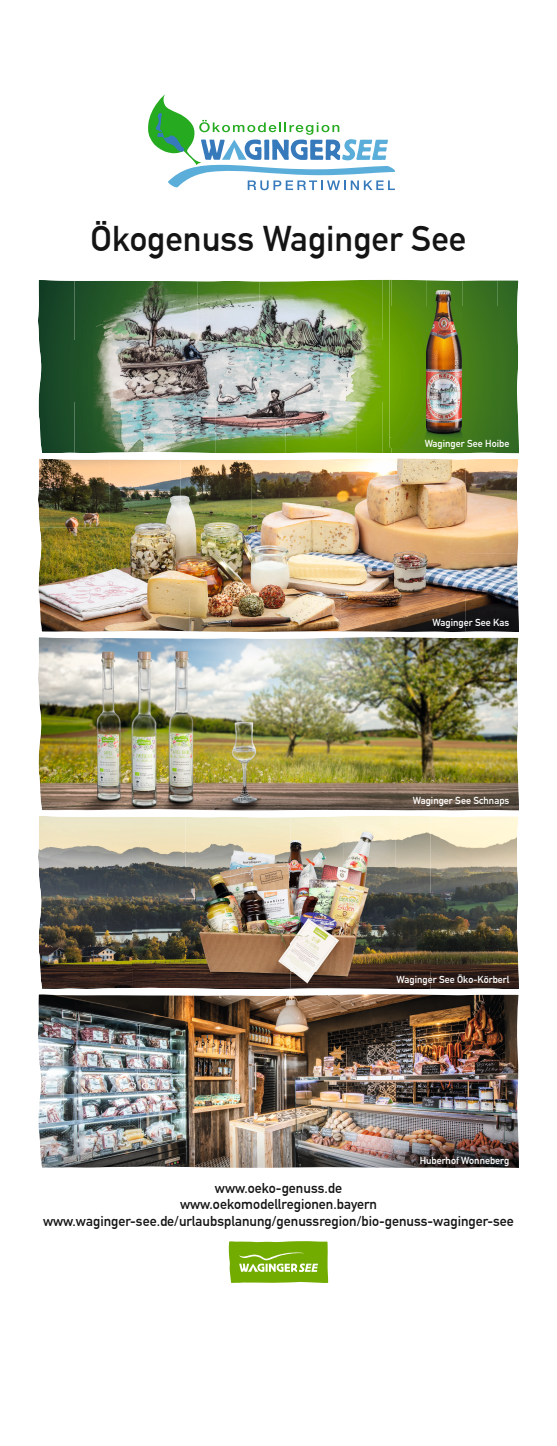
<style>
.page{position:relative;width:557px;height:1446px;background:#fff}
.page>*{position:absolute;margin:0;border:0;box-sizing:border-box;transform-origin:0 0}
.t1{font:700 35px "DIN Alternate";color:#131413}
.t2{font:700 14px/16.8px "DIN Alternate";color:#131413;text-align:center}
.t3{font:700 10px "DIN Alternate";color:#fff}
</style>
<div class="page">
<svg style="left:148px;top:94px;width:248px;height:96px"></svg>
<img style="left:38px;top:702px;width:481px;height:106px">
<img style="left:38px;top:808px;width:481px;height:179px">
<img style="left:38px;top:987px;width:481px;height:181px">
<img style="left:38px;top:280px;width:481px;height:171px">
<img style="left:391px;top:437px;width:97px;height:10px">
<svg style="left:488px;top:437px;width:9px;height:10px"></svg>
<img style="left:389px;top:437px;width:2px;height:10px">
<img style="left:389px;top:279px;width:108px;height:158px">
<img style="left:38px;top:451px;width:481px;height:251px">
<svg style="left:229px;top:1241px;width:99px;height:42px;background:#87b825"></svg>
<h1 class="t1" style="left:91px;top:212px;width:377px">Ökogenuss Waginger See</h1>
<p class="t3" style="left:424px;top:436px;width:86px">Waginger See Hoibe</p>
<p class="t3" style="left:432px;top:615px;width:78px">Waginger See Kas</p>
<p class="t3" style="left:412px;top:793px;width:98px">Waginger See Schnaps</p>
<p class="t3" style="left:396px;top:972px;width:114px">Waginger See Öko-Körberl</p>
<p class="t3" style="left:419px;top:1153px;width:91px">Huberhof Wonneberg</p>
<p class="t2" style="left:43px;top:1178px;width:472px">www.oeko-genuss.de<br>www.oekomodellregionen.bayern www.waginger-see.de/urlaubsplanung/genussregion/bio-genuss-waginger-see</p>
</div>
